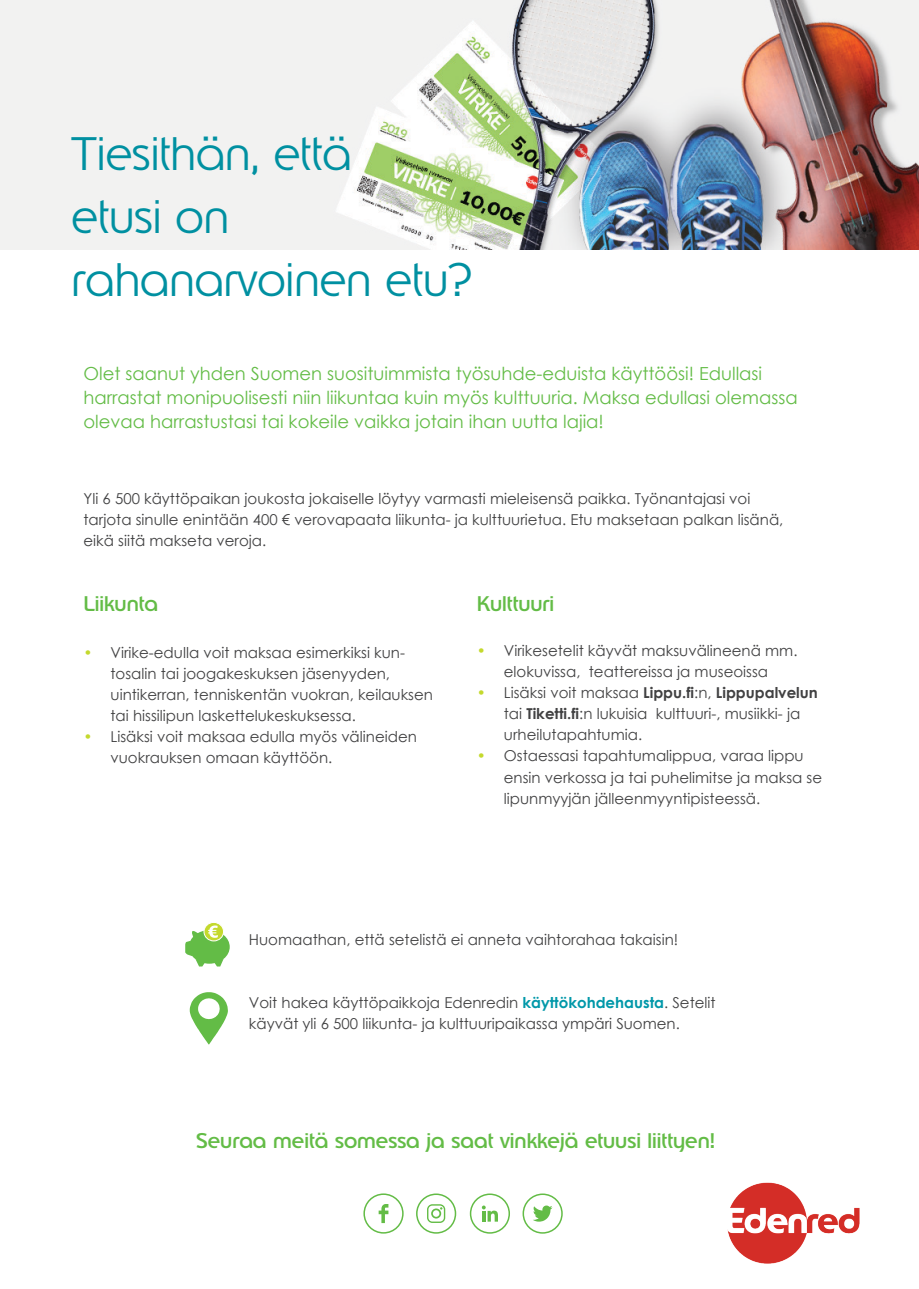
<style>
.page{position:relative;width:919px;height:1289px;background:#fff}
.page>*{position:absolute;margin:0;border:0;box-sizing:border-box;transform-origin:0 0}
.t1{font:300 46.5px "Edenred";color:#0090a1}
.t2{font:21px "Edenred";color:#63bc46}
.t3{font:18px/24px "Century Gothic";color:#63bc46}
.t4{font:15px/21px "Century Gothic";color:#414142}
.s1{color:#c4d92d}
.s2{font-weight:700}
.s3{font-weight:700;color:#0098a9}
</style>
<div class="page">
<img style="left:0;top:0;width:918px;height:250px">
<img style="left:727px;top:1182px;width:133px;height:82px">
<svg style="left:482px;top:1205px;width:16px;height:16px"></svg>
<div style="left:470px;top:1193px;width:40px;height:40px;border:2px solid #63bc46;border-radius:50%"></div>
<div style="left:363px;top:1193px;width:40px;height:40px;border:2px solid #63bc46;border-radius:50%"></div>
<svg style="left:378px;top:1204px;width:10px;height:18px"></svg>
<div style="left:522px;top:1193px;width:40px;height:40px;border:2px solid #63bc46;border-radius:50%"></div>
<svg style="left:533px;top:1205px;width:19px;height:16px"></svg>
<div style="left:416px;top:1193px;width:40px;height:40px;border:2px solid #63bc46;border-radius:50%"></div>
<svg style="left:427px;top:1204px;width:18px;height:18px"></svg>
<svg style="left:204px;top:922px;width:19px;height:18px"></svg>
<div style="left:203px;top:921px;width:21px;height:20px;border:1px solid #fff;border-radius:50%"></div>
<svg style="left:185px;top:925px;width:45px;height:41px"></svg>
<svg style="left:190px;top:992px;width:38px;height:52px"></svg>
<p class="t1" style="left:71px;top:122px;width:281px">Tiesithän, että</p>
<p class="t1" style="left:71px;top:185px;width:159px">etusi on</p>
<p class="t1" style="left:71px;top:248px;width:403px">rahanarvoinen etu?</p>
<p class="t3" style="left:83px;top:361px;width:715px">Olet saanut yhden Suomen suosituimmista työsuhde-eduista käyttöösi! Edullasi harrastat monipuolisesti niin liikuntaa kuin myös kulttuuria. Maksa edullasi olemassa olevaa harrastustasi tai kokeile vaikka jotain ihan uutta lajia!</p>
<p class="t4" style="left:83px;top:487px;width:701px">Yli 6 500 käyttöpaikan joukosta jokaiselle löytyy varmasti mieleisensä paikka. Työnantajasi voi tarjota sinulle enintään 400 € verovapaata liikunta- ja kulttuurietua. Etu maksetaan palkan lisänä, eikä siitä makseta veroja.</p>
<p class="t2" style="left:83px;top:590px;width:76px">Liikunta</p>
<p class="t4" style="left:110px;top:641px;width:324px;text-indent:-27px"><span class="s1">•</span> Virike-edulla voit maksaa esimerkiksi kun&shy;tosalin tai joogakeskuksen jäsenyyden, uintikerran, tenniskentän vuokran, keilauksen tai hissilipun laskettelukeskuksessa.</p>
<p class="t4" style="left:110px;top:725px;width:308px;text-indent:-27px"><span class="s1">•</span> Lisäksi voit maksaa edulla myös välineiden vuokrauksen omaan käyttöön.</p>
<p class="t2" style="left:477px;top:590px;width:79px">Kulttuuri</p>
<p class="t4" style="left:477px;top:640px;width:322px;text-align:center"><span class="s1">•</span> Virikesetelit käyvät maksuvälineenä mm. elokuvissa, teattereissa ja museoissa</p>
<p class="t4" style="left:504px;top:682px;width:315px;text-indent:-27px"><span class="s1">•</span> Lisäksi voit maksaa <span class="s2">Lippu.fi</span>:n, <span class="s2">Lippupalvelun </span>tai <span class="s2">Tiketti.fi</span>:n lukuisia kulttuuri-, musiikki- ja urheilutapahtumia.</p>
<p class="t4" style="left:504px;top:745px;width:320px;text-indent:-27px"><span class="s1">•</span> Ostaessasi tapahtumalippua, varaa lippu ensin verkossa ja tai puhelimitse ja maksa se lipunmyyjän jälleenmyyntipisteessä.</p>
<p class="t4" style="left:249px;top:928px;width:431px">Huomaathan, että setelistä ei anneta vaihtorahaa takaisin!</p>
<p class="t4" style="left:249px;top:991px;width:468px">Voit hakea käyttöpaikkoja Edenredin <span class="s3">käyttökohdehausta</span>. Setelit käyvät yli 6 500 liikunta- ja kulttuuripaikassa ympäri Suomen.</p>
<p class="t2" style="left:196px;top:1126px;width:520px">Seuraa meitä somessa ja saat vinkkejä etuusi liittyen!</p>
</div>
